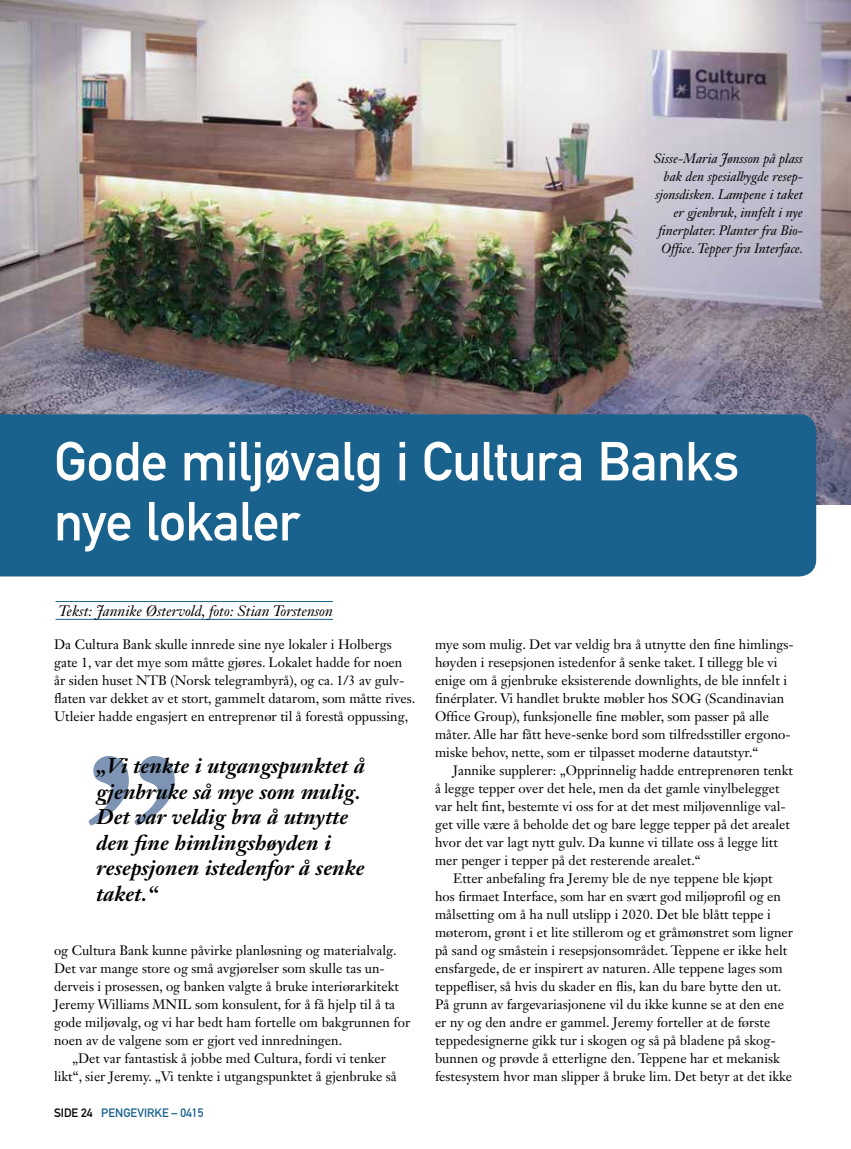
<style>
.page{position:relative;width:851px;height:1149px;background:#fff}
.page>*{position:absolute;margin:0;border:0;box-sizing:border-box;transform-origin:0 0}
.t1{font:54px/60px "DIN Mittelschrift Std";letter-spacing:-.015em;color:#fff}
.t2{font:italic 700 21px/25.5px "Janson Text LT Std";color:#000}
.t3{font:italic 15px "Janson Text LT Std";color:#000}
.t4{font:13.5px/18px "Janson Text LT Std";color:#000}
.t5{font:italic 13.5px/18px "Janson Text LT Std";color:#000;text-align:right}
.t6{font:12px "DIN Mittelschrift Std";color:#19628e}
.s1{color:#000}
</style>
<div class="page">
<img style="left:0;top:0;width:850px;height:504px">
<div style="left:0;top:414px;width:816px;height:162px;background:#19628e"></div>
<svg style="left:89px;top:756px;width:86px;height:69px"></svg>
<hr style="left:55px;top:601px;width:278px;height:1px;background:#19628e">
<hr style="left:55px;top:619px;width:278px;height:1px;background:#19628e">
<p class="t5" style="left:653px;top:150px;width:151px">Sisse-Maria Jønsson på plass bak den spesialbygde resep&shy;sjonsdisken. Lampene i taket er gjenbruk, innfelt i nye finerplater. Planter fra Bio-<br>Office. Tepper fra Interface.</p>
<h1 class="t1" style="left:54px;top:431px;width:686px">Gode miljøvalg i Cultura Banks nye lokaler</h1>
<p class="t3" style="left:59px;top:601px;width:276px">Tekst: Jannike Østervold, foto: Stian Torstenson</p>
<p class="t4" style="left:54px;top:634px;width:363px">Da Cultura Bank skulle innrede sine nye lokaler i Holbergs gate 1, var det mye som måtte gjøres. Lokalet hadde for noen år siden huset NTB (Norsk telegrambyrå), og ca. 1/3 av gulv&shy;flaten var dekket av et stort, gammelt datarom, som måtte rives.<br>Utleier hadde engasjert en entreprenør til å forestå oppussing,</p>
<h2 class="t2" style="left:97px;top:752px;width:270px">„Vi tenkte i utgangspunktet å gjenbruke så mye som mulig.<br>Det var veldig bra å utnytte den fine himlingshøyden i resepsjonen istedenfor å senke taket.“</h2>
<p class="t4" style="left:54px;top:940px;width:344px">og Cultura Bank kunne påvirke planløsning og materialvalg.</p>
<p class="t4" style="left:54px;top:958px;width:332px">Det var mange store og små avgjørelser som skulle tas un-</p>
<p class="t4" style="left:54px;top:976px;width:346px">derveis i prosessen, og banken valgte å bruke interiørarkitekt</p>
<p class="t4" style="left:54px;top:994px;width:343px">Jeremy Williams MNIL som konsulent, for å få hjelp til å ta</p>
<p class="t4" style="left:54px;top:1012px;width:357px">gode miljøvalg, og vi har bedt ham fortelle om bakgrunnen for</p>
<p class="t4" style="left:54px;top:1030px;width:290px">noen av de valgene som er gjort ved innredningen.</p>
<p class="t4" style="left:72px;top:1048px;width:315px">„Det var fantastisk å jobbe med Cultura, fordi vi tenker</p>
<p class="t4" style="left:54px;top:1066px;width:344px">likt“, sier Jeremy. „Vi tenkte i utgangspunktet å gjenbruke så</p>
<p class="t6" style="left:54px;top:1105px;width:151px"><span class="s1">SIDE 24</span> PENGEVIRKE – 0415</p>
<p class="t4" style="left:435px;top:634px;width:360px">mye som mulig. Det var veldig bra å utnytte den fine himlings&shy;høyden i resepsjonen istedenfor å senke taket. I tillegg ble vi enige om å gjenbruke eksisterende downlights, de ble innfelt i finérplater. Vi handlet brukte møbler hos SOG (Scandinavian Office Group), funksjonelle fine møbler, som passer på alle måter. Alle har fått heve-senke bord som tilfredsstiller ergono&shy;miske behov, nette, som er tilpasset moderne datautstyr.“</p>
<p class="t4" style="left:453px;top:760px;width:341px">Jannike supplerer: „Opprinnelig hadde entreprenøren tenkt</p>
<p class="t4" style="left:435px;top:778px;width:346px">å legge tepper over det hele, men da det gamle vinylbelegget</p>
<p class="t4" style="left:435px;top:796px;width:352px">var helt fint, bestemte vi oss for at det mest miljøvennlige val-</p>
<p class="t4" style="left:435px;top:814px;width:356px">get ville være å beholde det og bare legge tepper på det arealet</p>
<p class="t4" style="left:435px;top:832px;width:344px">hvor det var lagt nytt gulv. Da kunne vi tillate oss å legge litt</p>
<p class="t4" style="left:435px;top:850px;width:267px">mer penger i tepper på det resterende arealet.“</p>
<p class="t4" style="left:453px;top:868px;width:321px">Etter anbefaling fra Jeremy ble de nye teppene ble kjøpt</p>
<p class="t4" style="left:435px;top:886px;width:347px">hos firmaet Interface, som har en svært god miljøprofil og en</p>
<p class="t4" style="left:435px;top:904px;width:337px">målsetting om å ha null utslipp i 2020. Det ble blått teppe i</p>
<p class="t4" style="left:435px;top:922px;width:359px">møterom, grønt i et lite stillerom og et gråmønstret som ligner</p>
<p class="t4" style="left:435px;top:940px;width:354px">på sand og småstein i resepsjonsområdet. Teppene er ikke helt</p>
<p class="t4" style="left:435px;top:958px;width:349px">ensfargede, de er inspirert av naturen. Alle teppene lages som</p>
<p class="t4" style="left:435px;top:976px;width:348px">teppefliser, så hvis du skader en flis, kan du bare bytte den ut.</p>
<p class="t4" style="left:435px;top:994px;width:350px">På grunn av fargevariasjonene vil du ikke kunne se at den ene</p>
<p class="t4" style="left:435px;top:1012px;width:336px">er ny og den andre er gammel. Jeremy forteller at de første</p>
<p class="t4" style="left:435px;top:1030px;width:342px">teppedesignerne gikk tur i skogen og så på bladene på skog-</p>
<p class="t4" style="left:435px;top:1048px;width:346px">bunnen og prøvde å etterligne den. Teppene har et mekanisk</p>
<p class="t4" style="left:435px;top:1066px;width:358px">festesystem hvor man slipper å bruke lim. Det betyr at det ikke</p>
</div>
